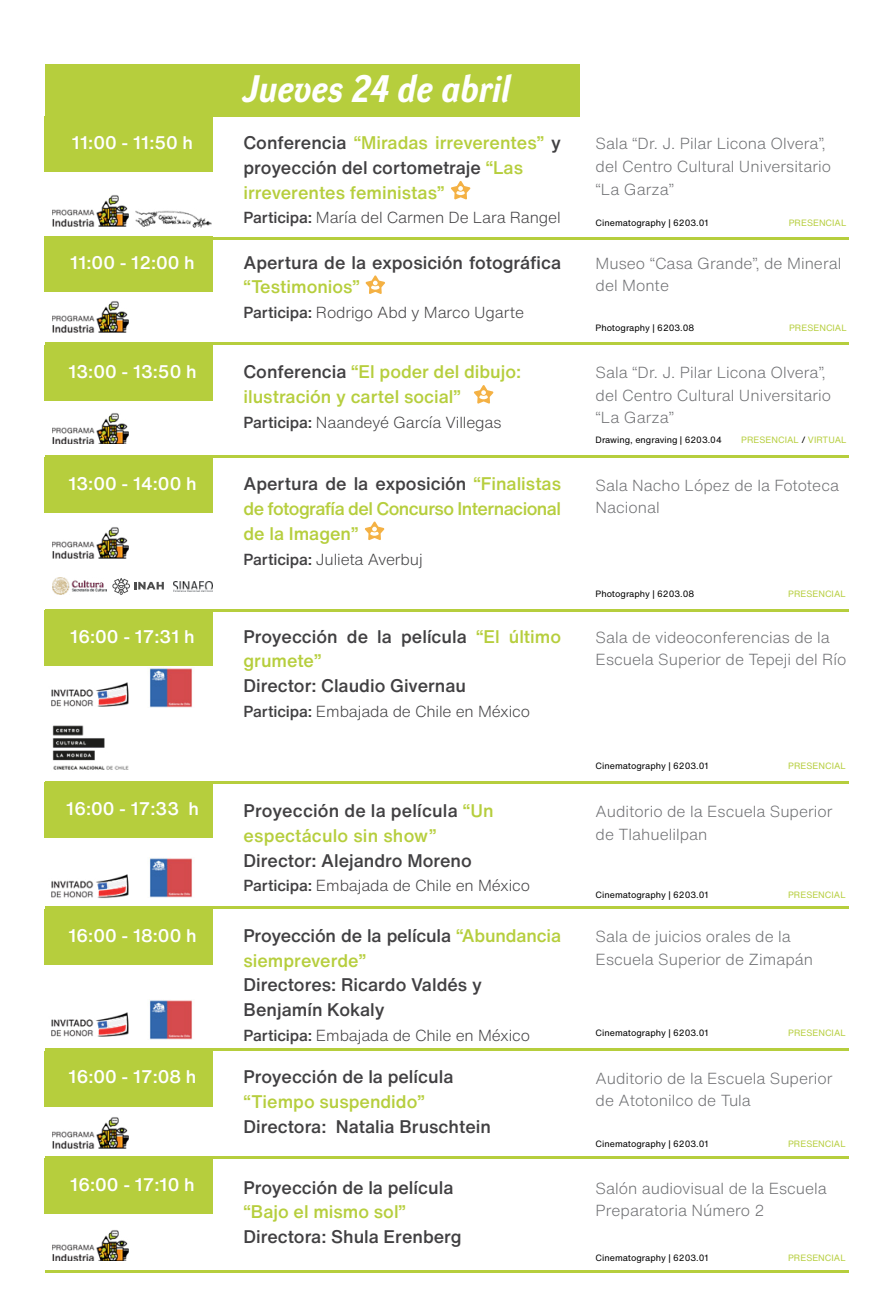
<style>
.page{position:relative;width:893px;height:1308px;background:#fff}
.page>*{position:absolute;margin:0;border:0;box-sizing:border-box;transform-origin:0 0}
.t1{font:italic 700 38.25px "Dyna Grotesk 32";letter-spacing:.01em;color:#fff}
.t2{font:500 18px/24.8px "Helvetica Now Text";color:#b6ce3d}
.t3{font:500 18px/24.8px "Helvetica Now Text";color:#414042}
.t4{font:500 18px "Helvetica Now Text";color:#fff}
.t5{font:300 15.75px/22.5px "Helvetica Now Text";color:#6d6e71}
.t6{font:300 15.75px "Helvetica Now Text";letter-spacing:-.01em;color:#414042}
.t7{font:9px "Helvetica Now Text";color:#000}
.t8{font:9px "Helvetica Now Text";color:#b6ce3d}
.s1{color:#414042}
.s2{font-weight:500}
.s3{color:#000}
.s4{color:#b6ce3d}
</style>
<div class="page">
<div style="left:45px;top:64px;width:534px;height:52px;background:#b6ce3d"></div>
<div style="left:45px;top:116px;width:168px;height:56px;background:#b6ce3d"></div>
<hr style="left:45px;top:237px;width:803px;height:2px;background:#b6ce3d">
<div style="left:45px;top:236px;width:168px;height:56px;background:#b6ce3d"></div>
<hr style="left:45px;top:343px;width:803px;height:2px;background:#b6ce3d">
<img style="left:135px;top:210px;width:77px;height:18px">
<img style="left:52px;top:195px;width:77px;height:31px">
<svg style="left:451px;top:181px;width:20px;height:19px"></svg>
<svg style="left:365px;top:275px;width:20px;height:19px"></svg>
<div style="left:45px;top:345px;width:168px;height:55px;background:#b6ce3d"></div>
<hr style="left:45px;top:455px;width:803px;height:2px;background:#b6ce3d">
<hr style="left:45px;top:609px;width:803px;height:2px;background:#b6ce3d">
<svg style="left:474px;top:385px;width:20px;height:19px"></svg>
<hr style="left:45px;top:907px;width:803px;height:2px;background:#b6ce3d">
<hr style="left:45px;top:1048px;width:803px;height:2px;background:#b6ce3d">
<div style="left:45px;top:610px;width:168px;height:55px;background:#b6ce3d"></div>
<img style="left:51px;top:682px;width:78px;height:25px">
<img style="left:52px;top:301px;width:77px;height:31px">
<img style="left:52px;top:413px;width:77px;height:31px">
<div style="left:45px;top:457px;width:168px;height:56px;background:#b6ce3d"></div>
<svg style="left:365px;top:521px;width:20px;height:19px"></svg>
<img style="left:52px;top:527px;width:77px;height:31px">
<div style="left:45px;top:782px;width:168px;height:56px;background:#b6ce3d"></div>
<img style="left:51px;top:874px;width:78px;height:24px">
<div style="left:45px;top:909px;width:168px;height:55px;background:#b6ce3d"></div>
<img style="left:51px;top:1012px;width:78px;height:25px">
<hr style="left:45px;top:1156px;width:803px;height:2px;background:#b6ce3d">
<div style="left:45px;top:1050px;width:168px;height:56px;background:#b6ce3d"></div>
<img style="left:52px;top:1117px;width:77px;height:31px">
<hr style="left:45px;top:1270px;width:803px;height:2px;background:#b6ce3d">
<div style="left:45px;top:1158px;width:168px;height:56px;background:#b6ce3d"></div>
<img style="left:52px;top:1230px;width:77px;height:30px">
<img style="left:149px;top:667px;width:43px;height:40px">
<img style="left:149px;top:857px;width:43px;height:40px">
<img style="left:149px;top:999px;width:43px;height:40px">
<hr style="left:45px;top:781px;width:803px;height:2px;background:#b6ce3d">
<img style="left:52px;top:725px;width:77px;height:45px">
<svg style="left:112px;top:578px;width:52px;height:17px"></svg>
<img style="left:173px;top:581px;width:39px;height:10px">
<img style="left:52px;top:578px;width:54px;height:17px">
<h1 class="t1" style="left:243px;top:67px;width:268px">Jueves 24 de abril</h1>
<p class="t2" style="left:243px;top:130px;width:319px"><span class="s1">Conferencia</span> “Miradas irreverentes” <span class="s1">y proyección del cortometraje</span> “Las irreverentes feministas”</p>
<p class="t6" style="left:243px;top:206px;width:319px"><span class="s2">Participa:</span> María del Carmen De Lara Rangel</p>
<p class="t3" style="left:243px;top:249px;width:319px">Apertura de la exposición fotográfica</p>
<p class="t2" style="left:243px;top:274px;width:118px">“Testimonios”</p>
<p class="t6" style="left:243px;top:301px;width:282px"><span class="s2">Participa:</span> Rodrigo Abd y Marco Ugarte</p>
<p class="t4" style="left:72px;top:129px;width:123px">11:00 - 11:50 h</p>
<p class="t5" style="left:596px;top:132px;width:237px">Sala “Dr. J. Pilar Licona Olvera”, del Centro Cultural Universitario “La Garza”</p>
<p class="t7" style="left:596px;top:216px;width:114px">Cinematography | 6203.01</p>
<p class="t8" style="left:789px;top:216px;width:59px">PRESENCIAL</p>
<p class="t4" style="left:70px;top:248px;width:126px">11:00 - 12:00 h</p>
<p class="t5" style="left:596px;top:251px;width:247px">Museo “Casa Grande”, de Mineral del Monte</p>
<p class="t7" style="left:596px;top:321px;width:100px">Photography | 6203.08</p>
<p class="t8" style="left:789px;top:321px;width:59px">PRESENCIAL</p>
<p class="t4" style="left:68px;top:357px;width:130px">13:00 - 13:50 h</p>
<p class="t5" style="left:596px;top:361px;width:237px">Sala “Dr. J. Pilar Licona Olvera”, del Centro Cultural Universitario “La Garza”</p>
<p class="t7" style="left:596px;top:433px;width:128px">Drawing, engraving | 6203.04</p>
<p class="t8" style="left:741px;top:433px;width:107px">PRESENCIAL <span class="s3">/</span> VIRTUAL</p>
<p class="t2" style="left:243px;top:359px;width:279px"><span class="s1">Conferencia</span> “El poder del dibujo: ilustración y cartel social”</p>
<p class="t6" style="left:243px;top:410px;width:260px"><span class="s2">Participa:</span> Naandeyé García Villegas</p>
<p class="t4" style="left:68px;top:470px;width:130px">13:00 - 14:00 h</p>
<p class="t2" style="left:243px;top:471px;width:319px;text-align:justify"><span class="s1">Apertura de la exposición</span> “Finalistas de fotografía del Concurso Internacional de la Imagen”</p>
<p class="t6" style="left:243px;top:547px;width:181px"><span class="s2">Participa:</span> Julieta Averbuj</p>
<p class="t5" style="left:596px;top:473px;width:245px">Sala Nacho López de la Fototeca<br>Nacional</p>
<p class="t7" style="left:596px;top:586px;width:100px">Photography | 6203.08</p>
<p class="t8" style="left:788px;top:586px;width:59px">PRESENCIAL</p>
<p class="t4" style="left:70px;top:622px;width:126px">16:00 - 17:31 h</p>
<p class="t5" style="left:596px;top:625px;width:252px">Sala de videoconferencias de la<br>Escuela Superior de Tepeji del Río</p>
<p class="t3" style="left:243px;top:623px;width:319px">Proyección de la película <span class="s4">“El último grumete”</span></p>
<p class="t3" style="left:243px;top:673px;width:224px">Director: Claudio Givernau</p>
<p class="t6" style="left:243px;top:699px;width:288px"><span class="s2">Participa:</span> Embajada de Chile en México</p>
<p class="t4" style="left:66px;top:795px;width:134px">16:00 - 17:33 h</p>
<p class="t3" style="left:243px;top:798px;width:252px">Proyección de la película <span class="s4">“Un espectáculo sin show”</span></p>
<p class="t3" style="left:243px;top:847px;width:230px">Director: Alejandro Moreno</p>
<p class="t6" style="left:243px;top:874px;width:288px"><span class="s2">Participa:</span> Embajada de Chile en México</p>
<p class="t4" style="left:68px;top:921px;width:130px">16:00 - 18:00 h</p>
<p class="t2" style="left:243px;top:922px;width:319px"><span class="s1">Proyección de la película</span> “Abundancia siempreverde”</p>
<p class="t3" style="left:243px;top:972px;width:240px">Directores: Ricardo Valdés y<br>Benjamín Kokaly</p>
<p class="t6" style="left:243px;top:1023px;width:288px"><span class="s2">Participa:</span> Embajada de Chile en México</p>
<p class="t4" style="left:68px;top:1063px;width:130px">16:00 - 17:08 h</p>
<p class="t3" style="left:243px;top:1064px;width:211px">Proyección de la película</p>
<p class="t2" style="left:243px;top:1089px;width:183px">“Tiempo suspendido”</p>
<p class="t3" style="left:243px;top:1113px;width:249px">Directora: Natalia Bruschtein</p>
<p class="t4" style="left:70px;top:1171px;width:126px">16:00 - 17:10 h</p>
<p class="t3" style="left:243px;top:1174px;width:211px">Proyección de la película</p>
<p class="t2" style="left:243px;top:1199px;width:164px">“Bajo el mismo sol”</p>
<p class="t3" style="left:243px;top:1223px;width:220px">Directora: Shula Erenberg</p>
<p class="t7" style="left:596px;top:758px;width:114px">Cinematography | 6203.01</p>
<p class="t8" style="left:788px;top:758px;width:59px">PRESENCIAL</p>
<p class="t5" style="left:596px;top:800px;width:239px">Auditorio de la Escuela Superior de Tlahuelilpan</p>
<p class="t7" style="left:596px;top:888px;width:114px">Cinematography | 6203.01</p>
<p class="t8" style="left:788px;top:888px;width:59px">PRESENCIAL</p>
<p class="t5" style="left:596px;top:924px;width:219px">Sala de juicios orales de la<br>Escuela Superior de Zimapán</p>
<p class="t7" style="left:596px;top:1026px;width:114px">Cinematography | 6203.01</p>
<p class="t8" style="left:788px;top:1026px;width:59px">PRESENCIAL</p>
<p class="t5" style="left:596px;top:1066px;width:239px">Auditorio de la Escuela Superior de Atotonilco de Tula</p>
<p class="t7" style="left:596px;top:1137px;width:114px">Cinematography | 6203.01</p>
<p class="t8" style="left:788px;top:1137px;width:59px">PRESENCIAL</p>
<p class="t5" style="left:596px;top:1176px;width:233px">Salón audiovisual de la Escuela<br>Preparatoria Número 2</p>
<p class="t7" style="left:596px;top:1250px;width:114px">Cinematography | 6203.01</p>
<p class="t8" style="left:788px;top:1250px;width:59px">PRESENCIAL</p>
</div>
